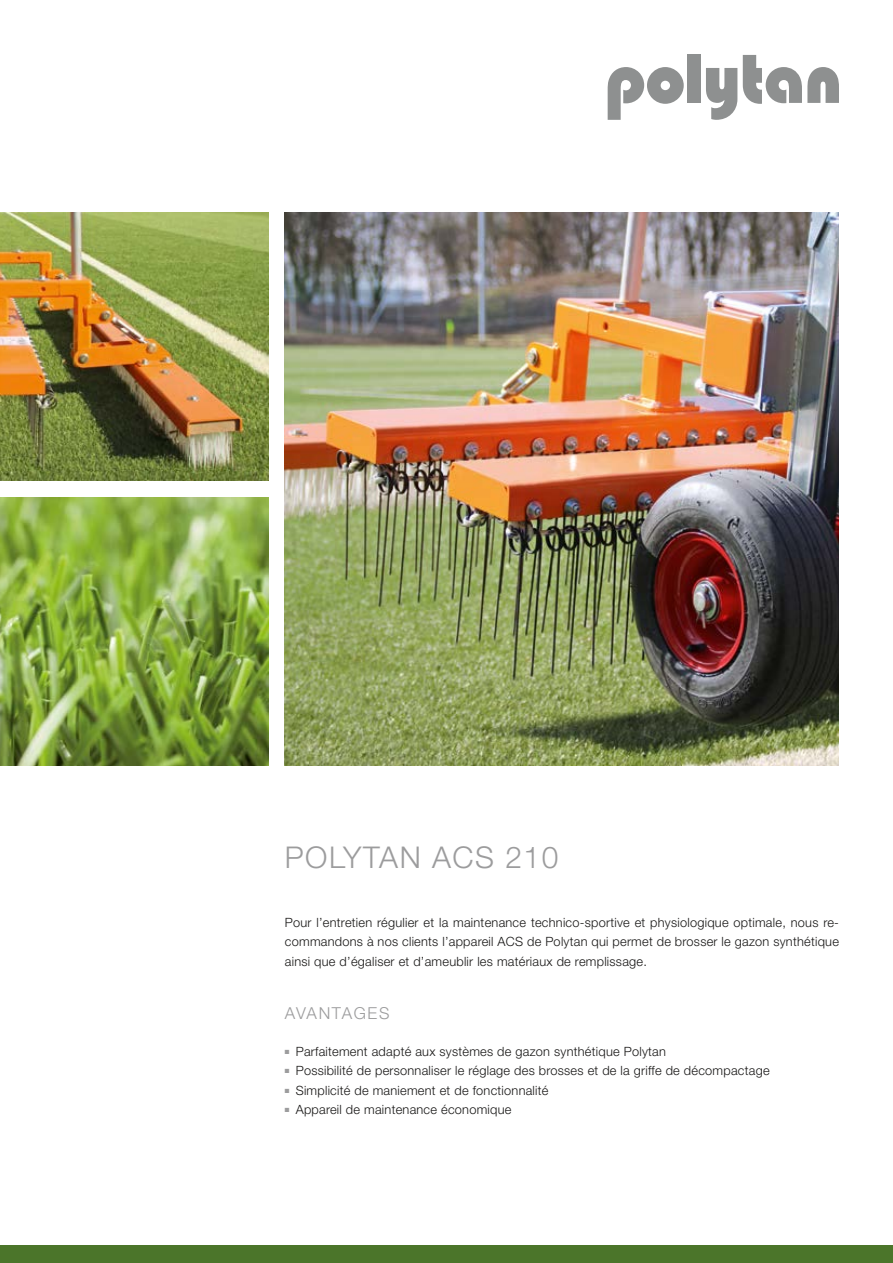
<style>
.page{position:relative;width:893px;height:1263px;background:#fff}
.page>*{position:absolute;margin:0;border:0;box-sizing:border-box;transform-origin:0 0}
.t1{font:300 30px "Helvetica Neue LT Std";letter-spacing:.05em;color:#9c9c9d}
.t2{font:300 16.5px "Helvetica Neue LT Std";letter-spacing:.1em;color:#9c9c9d}
.t3{font:300 12.75px/19.5px "Helvetica Neue LT Std";letter-spacing:.02em;color:#181716;text-align:justify}
</style>
<div class="page">
<div style="left:0;top:1246px;width:893px;height:17px;background:#4b752a"></div>
<img style="left:0;top:213px;width:268px;height:267px">
<img style="left:285px;top:213px;width:554px;height:552px">
<div style="left:688px;top:54px;width:13px;height:49px;background:#8e9090"></div>
<svg style="left:706px;top:68px;width:31px;height:52px"></svg>
<svg style="left:743px;top:55px;width:96px;height:49px"></svg>
<svg style="left:608px;top:67px;width:76px;height:53px"></svg>
<img style="left:0;top:497px;width:268px;height:268px">
<h1 class="t1" style="left:285px;top:839px;width:275px">POLYTAN ACS 210</h1>
<p class="t3" style="left:285px;top:912px;width:556px">Pour l’entretien régulier et la maintenance technico-sportive et physiologique optimale, nous re&shy;commandons à nos clients l’appareil ACS de Polytan qui permet de brosser le gazon synthétique ainsi que d’égaliser et d’ameublir les matériaux de remplissage.</p>
<p class="t2" style="left:285px;top:1003px;width:106px">AVANTAGES</p>
<p class="t3" style="left:285px;top:1041px;width:383px"><sup>■</sup> Parfaitement adapté aux systèmes de gazon synthétique Polytan</p>
<p class="t3" style="left:285px;top:1061px;width:486px"><sup>■</sup> Possibilité de personnaliser le réglage des brosses et de la griffe de décompactage</p>
<p class="t3" style="left:285px;top:1080px;width:265px"><sup>■</sup> Simplicité de maniement et de fonctionnalité</p>
<p class="t3" style="left:285px;top:1100px;width:228px"><sup>■</sup> Appareil de maintenance économique</p>
</div>
